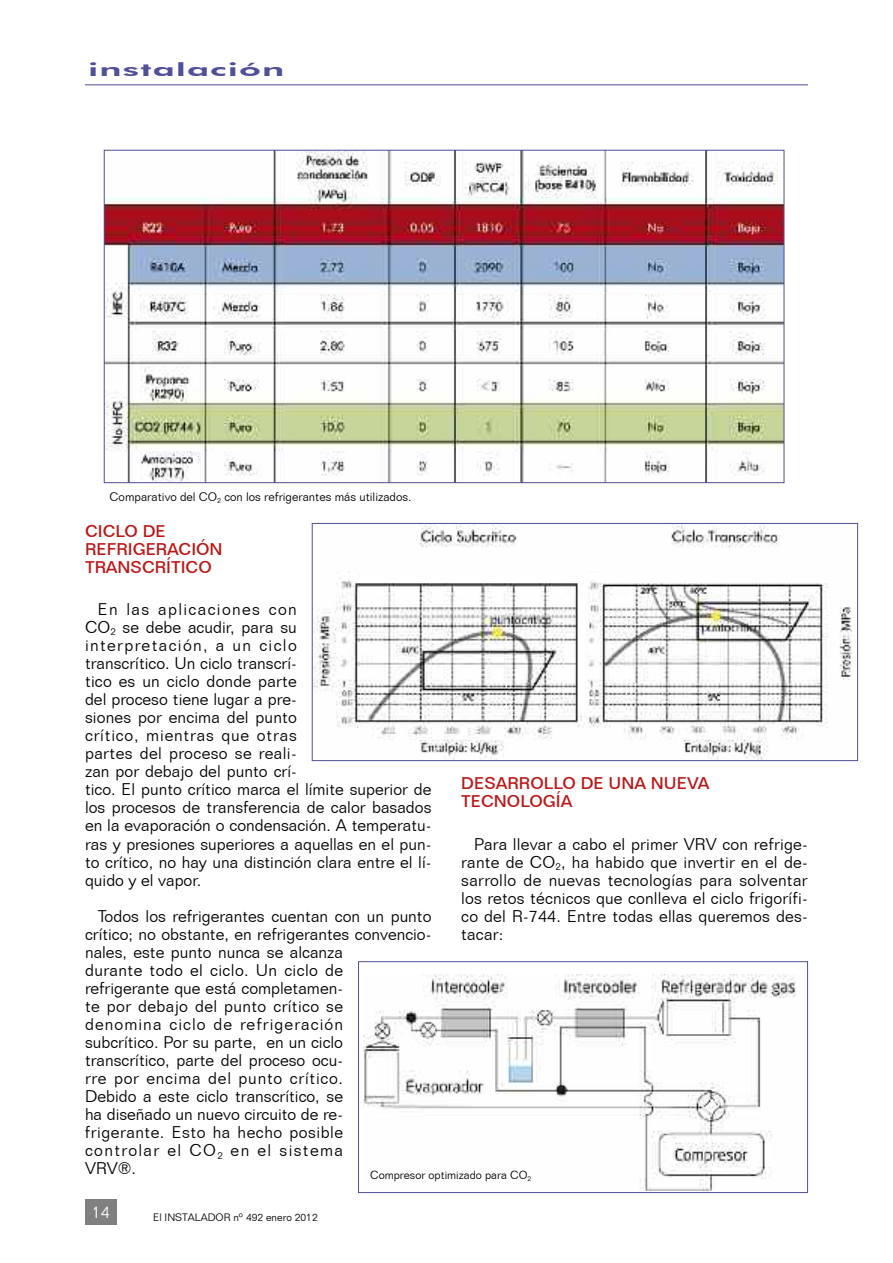
<style>
.page{position:relative;width:893px;height:1263px;background:#fff}
.page>*{position:absolute;margin:0;border:0;box-sizing:border-box;transform-origin:0 0}
.t1{font:800 18px "Futura BT";letter-spacing:.03em;color:#4f4f9a;scale:2 1}
.t2{font:300 16.5px/18px "Folio BT";color:#000}
.t3{font:500 16.5px/18px "Folio BT";color:#ba1716}
.t4{font:300 16.5px "Folio BT";color:#fff}
.t5{font:300 12px "Folio BT";color:#000}
.t6{font:300 11.4px "Folio BT";color:#000}
.t7{font:300 10.5px "Folio BT";color:#000}
</style>
<div class="page">
<div style="left:85px;top:1199px;width:32px;height:26px;background:#808080"></div>
<hr style="left:85px;top:85px;width:723px;height:1px;background:#4f4f9a">
<img style="left:106px;top:152px;width:676px;height:329px">
<img style="left:314px;top:525px;width:538px;height:234px">
<div style="left:312px;top:523px;width:546px;height:238px;border:1px solid #4f4f9a"></div>
<img style="left:363px;top:975px;width:433px;height:215px">
<div style="left:358px;top:961px;width:450px;height:232px;border:1px solid #4f4f9a"></div>
<p class="t1" style="left:88px;top:59px;width:100px">instalación</p>
<p class="t5" style="left:110px;top:489px;width:303px">Comparativo del CO<sub>2</sub> con los refrigerantes más utilizados.</p>
<p class="t3" style="left:85px;top:522px;width:139px">CICLO DE<br>REFRIGERACIÓN<br>TRANSCRÍTICO</p>
<p class="t2" style="left:85px;top:600px;width:348px;text-indent:13px">En las aplicaciones con<br>CO<sub>2</sub> se debe acudir, para su<br>interpretación, a un ciclo<br>transcrítico. Un ciclo transcrí-<br>tico es un ciclo donde parte<br>del proceso tiene lugar a pre-<br>siones por encima del punto<br>crítico, mientras que otras<br>partes del proceso se reali-<br>zan por debajo del punto crí-<br>tico. El punto crítico marca el límite superior de los procesos de transferencia de calor basados en la evaporación o condensación. A temperatu&shy;ras y presiones superiores a aquellas en el pun&shy;to crítico, no hay una distinción clara entre el lí&shy;quido y el vapor.</p>
<p class="t2" style="left:85px;top:907px;width:348px;text-indent:13px">Todos los refrigerantes cuentan con un punto crítico; no obstante, en refrigerantes convencio&shy;nales, este punto nunca se alcanza<br>durante todo el ciclo. Un ciclo de refrigerante que está completamen-<br>te por debajo del punto crítico se<br>denomina ciclo de refrigeración<br>subcrítico. Por su parte, en un ciclo transcrítico, parte del proceso ocu-<br>rre por encima del punto crítico.<br>Debido a este ciclo transcrítico, se<br>ha diseñado un nuevo circuito de re-<br>frigerante. Esto ha hecho posible<br>controlar el CO<sub>2</sub> en el sistema<br>VRV®.</p>
<p class="t3" style="left:461px;top:773px;width:250px">DESARROLLO DE UNA NUEVA<br>TECNOLOGÍA</p>
<p class="t2" style="left:461px;top:834px;width:348px;text-align:justify;text-indent:13px">Para llevar a cabo el primer VRV con refrige&shy;rante de CO<sub>2</sub>, ha habido que invertir en el de&shy;sarrollo de nuevas tecnologías para solventar los retos técnicos que conlleva el ciclo frigorífi&shy;co del R-744. Entre todas ellas queremos des&shy;tacar:</p>
<p class="t6" style="left:370px;top:1168px;width:163px">Compresor optimizado para CO<sub>2</sub></p>
<p class="t4" style="left:92px;top:1202px;width:20px">14</p>
<p class="t7" style="left:153px;top:1211px;width:166px">El INSTALADOR nº 492 enero 2012</p>
</div>
